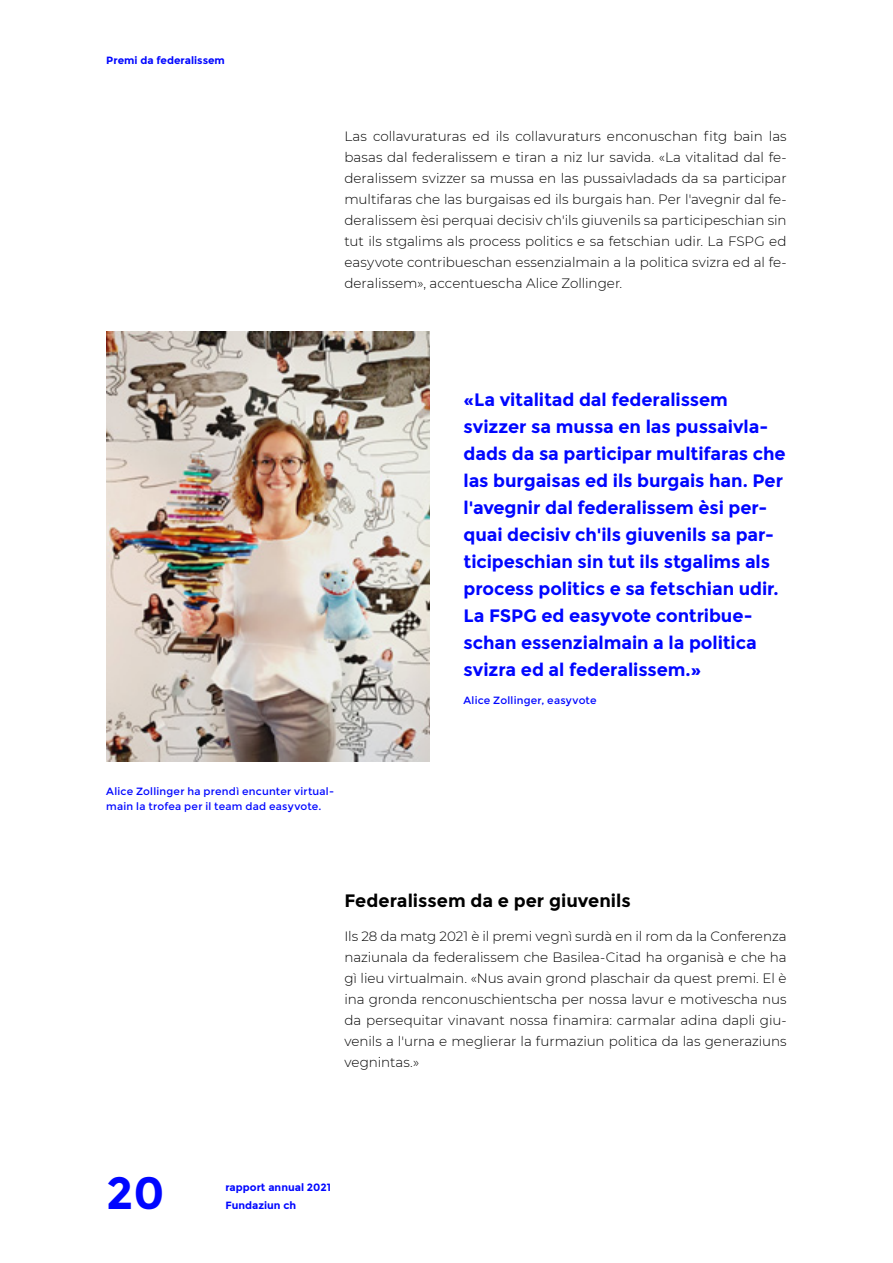
<style>
.page{position:relative;width:893px;height:1263px;background:#fff}
.page>*{position:absolute;margin:0;border:0;box-sizing:border-box;transform-origin:0 0}
.t1{font:700 45px "Montserrat";color:#0006ff}
.t2{font:700 18px/27px "Montserrat";letter-spacing:-.005em;color:#0006ff}
.t3{font:700 18px "Montserrat";color:#000}
.t4{font:300 13.5px/21px "Montserrat";color:#000;text-align:justify}
.t5{font:10.5px/15px "Montserrat";letter-spacing:.02em;color:#0006ff}
.t6{font:700 10.5px "Montserrat";color:#0006ff}
</style>
<div class="page">
<img style="left:106px;top:332px;width:324px;height:429px">
<p class="t6" style="left:106px;top:54px;width:120px">Premi da federalissem</p>
<p class="t4" style="left:344px;top:125px;width:444px">Las collavuraturas ed ils collavuraturs enconuschan fitg bain las basas dal federalissem e tiran a niz lur savida. «La vitalitad dal fe&shy;deralissem svizzer sa mussa en las pussaivladads da sa participar multifaras che las burgaisas ed ils burgais han. Per l'avegnir dal fe&shy;deralissem èsi perquai decisiv ch'ils giuvenils sa participeschian sin tut ils stgalims als process politics e sa fetschian udir. La FSPG ed easyvote contribueschan essenzialmain a la politica svizra ed al fe&shy;deralissem», accentuescha Alice Zollinger.</p>
<p class="t5" style="left:106px;top:784px;width:229px">Alice Zollinger ha prendì encunter virtual&shy;main la trofea per il team dad easyvote.</p>
<p class="t2" style="left:463px;top:386px;width:324px">«La vitalitad dal federalissem svizzer sa mussa en las pussaivla&shy;dads da sa participar multifaras che las burgaisas ed ils burgais han. Per l'avegnir dal federalissem èsi per&shy;quai decisiv ch'ils giuvenils sa par&shy;ticipeschian sin tut ils stgalims als process politics e sa fetschian udir.<br>La FSPG ed easyvote contribue&shy;schan essenzialmain a la politica svizra ed al federalissem.»</p>
<p class="t5" style="left:463px;top:693px;width:135px">Alice Zollinger, easyvote</p>
<h2 class="t3" style="left:344px;top:890px;width:288px">Federalissem da e per giuvenils</h2>
<p class="t4" style="left:344px;top:925px;width:444px">Ils 28 da matg 2021 è il premi vegnì surdà en il rom da la Conferenza naziunala da federalissem che Basilea-Citad ha organisà e che ha gì lieu virtualmain. «Nus avain grond plaschair da quest premi. El è ina gronda renconuschientscha per nossa lavur e motivescha nus da persequitar vinavant nossa finamira: carmalar adina dapli giu&shy;venils a l'urna e meglierar la furmaziun politica da las generaziuns vegnintas.»</p>
<h1 class="t1" style="left:106px;top:1166px;width:60px">20</h1>
<p class="t6" style="left:225px;top:1181px;width:107px">rapport annual 2021</p>
<p class="t6" style="left:225px;top:1199px;width:72px">Fundaziun ch</p>
</div>
